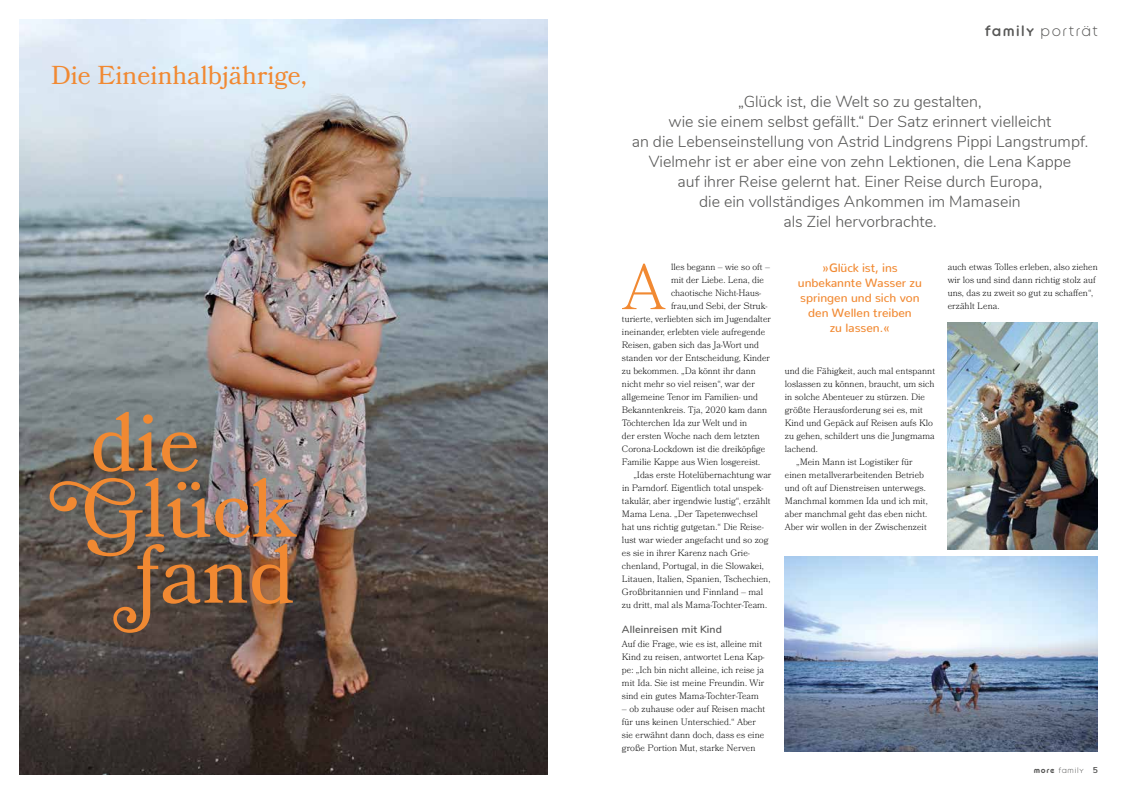
<style>
.page{position:relative;width:1134px;height:794px;background:#fff}
.page>*{position:absolute;margin:0;border:0;box-sizing:border-box;transform-origin:0 0}
.t1{font:81.9px "Bookmania";color:#f18932}
.t2{font:300 64.9px "Bookmania";color:#f18932}
.t3{font:25.9px "Bookmania";color:#f18932}
.t4{font:300 15.8px/20px "Nunito";color:#575756;text-align:center}
.t5{font:15px "BC Alphapipe L";letter-spacing:.1em;color:#575756}
.t6{font:500 12px/15px "Nunito";color:#f18932;text-align:center}
.t7{font:600 10.5px "Nunito";letter-spacing:.01em;color:#575756}
.t8{font:300 9.2px/13px "Bookmania";color:#000}
.t9{font:8px "BC Alphapipe L";letter-spacing:.1em;color:#575756}
.s1{font-family:"BC Alphapipe TSB";font-weight:700}
.s2{font-family:"BC Alphapipe RB";font-weight:700}
.s3{font-family:"Nunito";font-weight:700;font-size:8.5px}
</style>
<div class="page">
<img style="left:20px;top:20px;width:527px;height:754px">
<img style="left:948px;top:322px;width:150px;height:227px">
<img style="left:785px;top:556px;width:313px;height:195px">
<h3 class="t3" style="left:51px;top:60px;width:258px">Die Eineinhalbjährige,</h3>
<h1 class="t1" style="left:91px;top:394px;width:112px">die</h1>
<h1 class="t1" style="left:50px;top:460px;width:247px">Glück</h1>
<h1 class="t1" style="left:135px;top:526px;width:161px">fand</h1>
<h3 class="t5" style="left:985px;top:21px;width:115px"><span class="s1">familY</span> porträt</h3>
<p class="t4" style="left:632px;top:91px;width:458px">„Glück ist, die Welt so zu gestalten,<br>wie sie einem selbst gefällt.“ Der Satz erinnert vielleicht<br>an die Lebenseinstellung von Astrid Lindgrens Pippi Langstrumpf.<br>Vielmehr ist er aber eine von zehn Lektionen, die Lena Kappe<br>auf ihrer Reise gelernt hat. Einer Reise durch Europa,<br>die ein vollständiges Ankommen im Mamasein<br>als Ziel hervorbrachte.</p>
<h2 class="t2" style="left:623px;top:249px;width:43px">A</h2>
<p class="t8" style="left:671px;top:260px;width:100px">lles begann – wie so oft –</p>
<p class="t8" style="left:671px;top:273px;width:94px">mit der Liebe. Lena, die</p>
<p class="t8" style="left:671px;top:286px;width:92px">chaotische Nicht-Haus-</p>
<p class="t8" style="left:671px;top:299px;width:98px">frau,und Sebi, der Struk-</p>
<p class="t8" style="left:622px;top:312px;width:151px">turierte, verliebten sich im Jugendalter</p>
<p class="t8" style="left:622px;top:325px;width:145px">ineinander, erlebten viele aufregende</p>
<p class="t8" style="left:622px;top:338px;width:139px">Reisen, gaben sich das Ja-Wort und</p>
<p class="t8" style="left:622px;top:351px;width:150px">standen vor der Entscheidung, Kinder</p>
<p class="t8" style="left:622px;top:364px;width:135px">zu bekommen. „Da könnt ihr dann</p>
<p class="t8" style="left:622px;top:377px;width:134px">nicht mehr so viel reisen“, war der</p>
<p class="t8" style="left:622px;top:390px;width:138px">allgemeine Tenor im Familien- und</p>
<p class="t8" style="left:622px;top:403px;width:147px">Bekanntenkreis. Tja, 2020 kam dann</p>
<p class="t8" style="left:622px;top:416px;width:127px">Töchterchen Ida zur Welt und in</p>
<p class="t8" style="left:622px;top:429px;width:140px">der ersten Woche nach dem letzten</p>
<p class="t8" style="left:622px;top:442px;width:145px">Corona-Lockdown ist die dreiköpfige</p>
<p class="t8" style="left:622px;top:455px;width:140px">Familie Kappe aus Wien losgereist.</p>
<p class="t8" style="left:633px;top:468px;width:140px">„Idas erste Hotelübernachtung war</p>
<p class="t8" style="left:622px;top:481px;width:143px">in Parndorf. Eigentlich total unspek-</p>
<p class="t8" style="left:622px;top:494px;width:150px">takulär, aber irgendwie lustig“, erzählt</p>
<p class="t8" style="left:622px;top:507px;width:137px">Mama Lena. „Der Tapetenwechsel</p>
<p class="t8" style="left:622px;top:520px;width:143px">hat uns richtig gutgetan.“ Die Reise-</p>
<p class="t8" style="left:622px;top:533px;width:148px">lust war wieder angefacht und so zog</p>
<p class="t8" style="left:622px;top:546px;width:129px">es sie in ihrer Karenz nach Grie-</p>
<p class="t8" style="left:622px;top:559px;width:143px">chenland, Portugal, in die Slowakei,</p>
<p class="t8" style="left:622px;top:572px;width:150px">Litauen, Italien, Spanien, Tschechien,</p>
<p class="t8" style="left:622px;top:585px;width:143px">Großbritannien und Finnland – mal</p>
<p class="t8" style="left:622px;top:598px;width:147px">zu dritt, mal als Mama-Tochter-Team.</p>
<p class="t7" style="left:622px;top:622px;width:101px">Alleinreisen mit Kind</p>
<p class="t8" style="left:622px;top:637px;width:144px">Auf die Frage, wie es ist, alleine mit Kind zu reisen, antwortet Lena Kap&shy;pe: „Ich bin nicht alleine, ich reise ja mit Ida. Sie ist meine Freundin. Wir sind ein gutes Mama-Tochter-Team</p>
<p class="t8" style="left:622px;top:702px;width:145px">– ob zuhause oder auf Reisen macht für uns keinen Unterschied.“ Aber sie erwähnt dann doch, dass es eine große Portion Mut, starke Nerven</p>
<h3 class="t6" style="left:798px;top:259px;width:126px">»Glück ist, ins unbekannte Wasser zu springen und sich von den Wellen treiben<br>zu lassen.«</h3>
<p class="t8" style="left:948px;top:260px;width:152px">auch etwas Tolles erleben, also ziehen wir los und sind dann richtig stolz auf uns, das zu zweit so gut zu schaffen“, erzählt Lena.</p>
<p class="t8" style="left:785px;top:364px;width:152px">und die Fähigkeit, auch mal entspannt</p>
<p class="t8" style="left:785px;top:377px;width:151px">loslassen zu können, braucht, um sich</p>
<p class="t8" style="left:785px;top:390px;width:142px">in solche Abenteuer zu stürzen. Die</p>
<p class="t8" style="left:785px;top:403px;width:140px">größte Herausforderung sei es, mit</p>
<p class="t8" style="left:785px;top:416px;width:150px">Kind und Gepäck auf Reisen aufs Klo</p>
<p class="t8" style="left:785px;top:429px;width:151px">zu gehen, schildert uns die Jungmama</p>
<p class="t8" style="left:785px;top:442px;width:35px">lachend.</p>
<p class="t8" style="left:796px;top:455px;width:118px">„Mein Mann ist Logistiker für</p>
<p class="t8" style="left:785px;top:468px;width:141px">einen metallverarbeitenden Betrieb</p>
<p class="t8" style="left:785px;top:481px;width:142px">und oft auf Dienstreisen unterwegs.</p>
<p class="t8" style="left:785px;top:494px;width:144px">Manchmal kommen Ida und ich mit,</p>
<p class="t8" style="left:785px;top:507px;width:144px">aber manchmal geht das eben nicht.</p>
<p class="t8" style="left:785px;top:520px;width:143px">Aber wir wollen in der Zwischenzeit</p>
<p class="t9" style="left:1034px;top:765px;width:66px"><span class="s2">more</span> familY <span class="s3">5</span></p>
</div>
